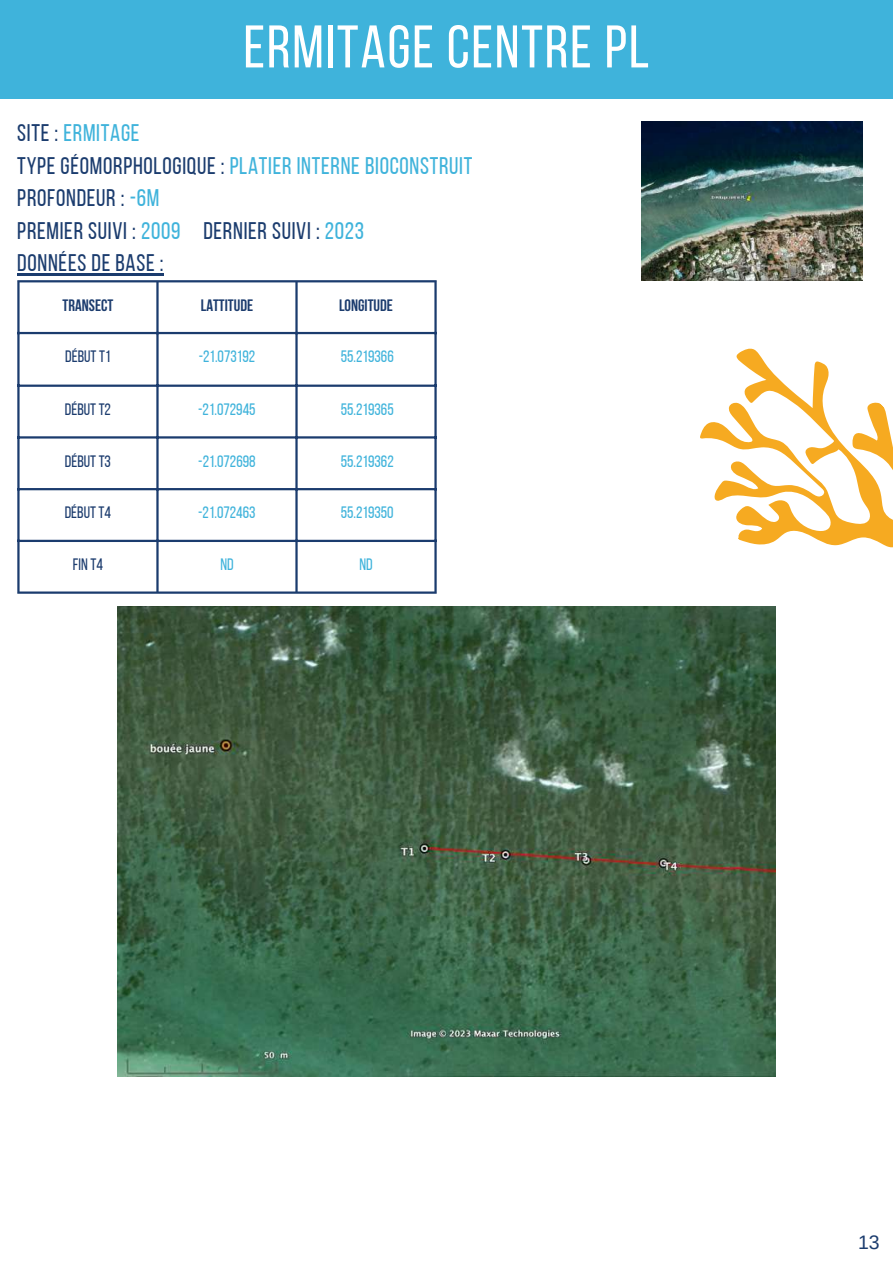
<style>
.page{position:relative;width:893px;height:1264px;background:#fff}
.page>*{position:absolute;margin:0;border:0;box-sizing:border-box;transform-origin:0 0}
.t1{font:60px "Bebas Neue";letter-spacing:.03em;color:#fff}
.t2{font:24px/32.5px "Bebas Neue";letter-spacing:.03em;color:#1b3c6e}
.t3{font:19.5px "Arimo";color:#1b3c6e}
.t4{font:16.5px "Bebas Neue";color:#3fb3db}
.t5{font:16.5px "Bebas Neue";color:#1c3c6e}
.t6{font:700 16.5px "Bebas Neue";color:#1c3c6e}
.s1{color:#3fb3db}
</style>
<div class="page">
<div style="left:0;top:0;width:892px;height:99px;background:#3fb3db"></div>
<hr style="left:17px;top:282px;width:3px;height:309px;background:#1b3c6e">
<hr style="left:156px;top:282px;width:3px;height:309px;background:#1b3c6e">
<hr style="left:295px;top:282px;width:2px;height:309px;background:#1b3c6e">
<hr style="left:434px;top:282px;width:2px;height:309px;background:#1b3c6e">
<hr style="left:17px;top:280px;width:419px;height:2px;background:#1b3c6e">
<hr style="left:17px;top:332px;width:419px;height:2px;background:#1b3c6e">
<hr style="left:17px;top:384px;width:419px;height:3px;background:#1b3c6e">
<hr style="left:17px;top:436px;width:419px;height:2px;background:#1b3c6e">
<hr style="left:17px;top:488px;width:419px;height:2px;background:#1b3c6e">
<hr style="left:17px;top:540px;width:419px;height:2px;background:#1b3c6e">
<hr style="left:17px;top:591px;width:419px;height:2px;background:#1b3c6e">
<img style="left:641px;top:122px;width:221px;height:158px">
<svg style="left:700px;top:348px;width:192px;height:276px"></svg>
<img style="left:117px;top:606px;width:658px;height:470px">
<hr style="left:17px;top:273px;width:147px;height:3px;background:#1b3c6e">
<h1 class="t1" style="left:243px;top:22px;width:407px">ERMITAGE CENTRE PL</h1>
<p class="t2" style="left:17px;top:119px;width:456px">SITE : <span class="s1">ERMITAGE<br></span>TYPE GÉOMORPHOLOGIQUE : <span class="s1">PLATIER INTERNE BIOCONSTRUIT<br></span>PROFONDEUR : <span class="s1">-6M<br></span>PREMIER SUIVI : <span class="s1">2009</span> DERNIER SUIVI : <span class="s1">2023<br></span>DONNÉES DE BASE :</p>
<p class="t6" style="left:63px;top:298px;width:52px">TRANSECT</p>
<p class="t6" style="left:201px;top:298px;width:54px">LATTITUDE</p>
<p class="t6" style="left:339px;top:298px;width:55px">LONGITUDE</p>
<p class="t5" style="left:65px;top:350px;width:47px">DÉBUTT1</p>
<p class="t4" style="left:199px;top:350px;width:58px">-21.073192</p>
<p class="t4" style="left:341px;top:350px;width:54px">55.219366</p>
<p class="t5" style="left:65px;top:402px;width:48px">DÉBUTT2</p>
<p class="t4" style="left:198px;top:402px;width:59px">-21.072945</p>
<p class="t4" style="left:341px;top:402px;width:54px">55.219365</p>
<p class="t5" style="left:65px;top:454px;width:48px">DÉBUTT3</p>
<p class="t4" style="left:198px;top:454px;width:59px">-21.072698</p>
<p class="t4" style="left:341px;top:454px;width:54px">55.219362</p>
<p class="t5" style="left:65px;top:506px;width:48px">DÉBUTT4</p>
<p class="t4" style="left:198px;top:506px;width:59px">-21.072463</p>
<p class="t4" style="left:341px;top:506px;width:54px">55.219350</p>
<p class="t5" style="left:73px;top:557px;width:32px">FIN T4</p>
<p class="t4" style="left:220px;top:557px;width:15px">ND</p>
<p class="t4" style="left:359px;top:557px;width:15px">ND</p>
<p class="t3" style="left:858px;top:1231px;width:23px">13</p>
</div>
